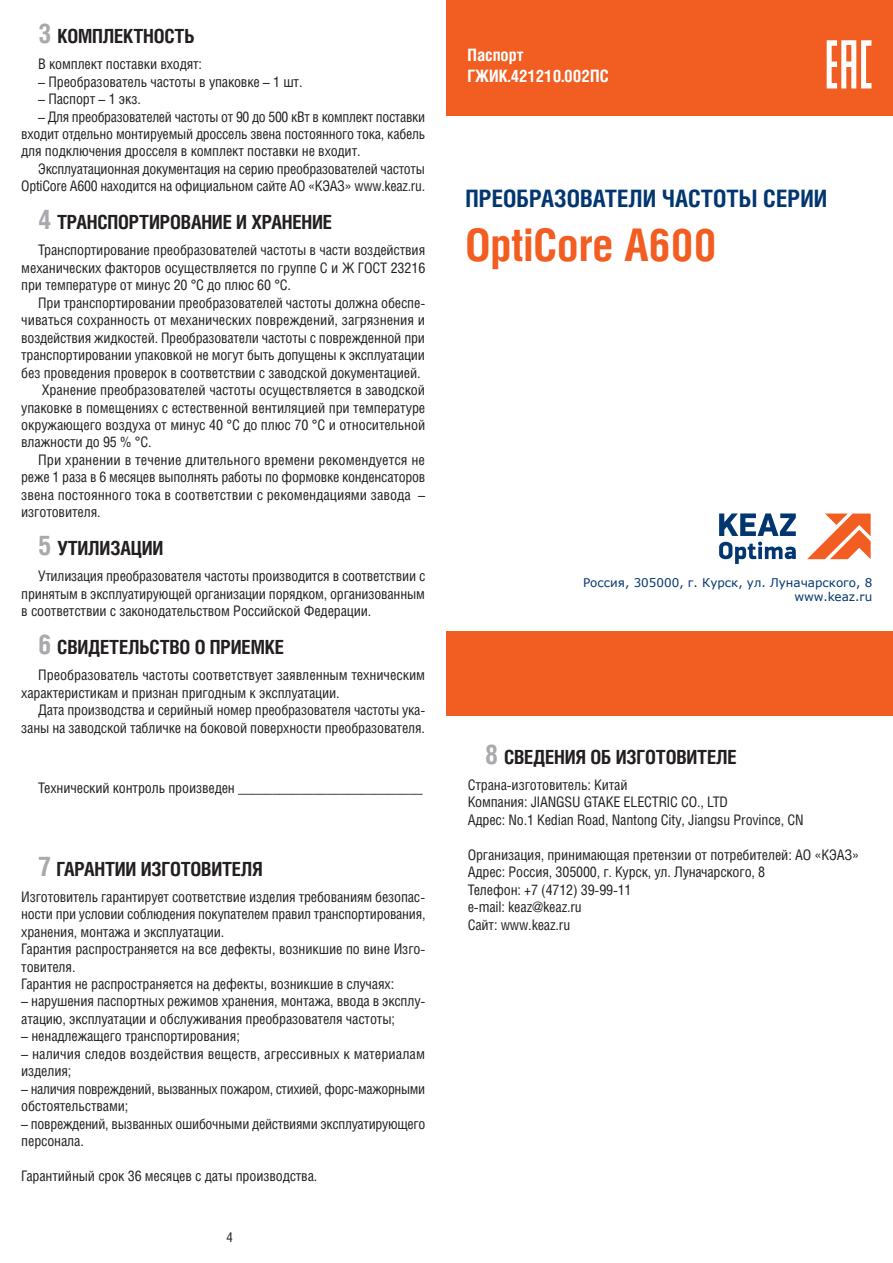
<style>
.page{position:relative;width:893px;height:1263px;background:#fff}
.page>*{position:absolute;margin:0;border:0;box-sizing:border-box;transform-origin:0 0}
.t1{font:700 45px "Helios Cond C";color:#f25d21}
.t2{font:700 24px "Helios Cond C";color:#023670}
.t3{font:700 19.5px "Helios Cond C";letter-spacing:-.01em;color:#231f20}
.t4{font:700 17.1px/20.5px "Helios Cond C";color:#fff}
.t5{font:14.55px/17.4px "Helios Cond C";letter-spacing:-.01em;color:#231f20}
.t6{font:13.5px "Helios Cond C";color:#231f20}
.t7{font:12px/14.4px "Verdana";color:#023670;text-align:right}
.s1{font-size:27px;color:#a8a9ad}
</style>
<div class="page">
<div style="left:446px;top:0;width:447px;height:116px;background:#f25d21"></div>
<div style="left:446px;top:631px;width:447px;height:85px;background:#f25d21"></div>
<svg style="left:827px;top:40px;width:44px;height:48px"></svg>
<svg style="left:807px;top:513px;width:64px;height:46px"></svg>
<svg style="left:719px;top:513px;width:77px;height:23px"></svg>
<svg style="left:719px;top:542px;width:77px;height:22px"></svg>
<h3 class="t3" style="left:38px;top:25px;width:158px"><span class="s1">3</span> КОМПЛЕКТНОСТЬ</h3>
<p class="t5" style="left:38px;top:55px;width:165px">В комплект поставки входят:</p>
<p class="t5" style="left:38px;top:72px;width:266px">– Преобразователь частоты в упаковке – 1 шт.</p>
<p class="t5" style="left:38px;top:90px;width:104px">– Паспорт – 1 экз.</p>
<p class="t5" style="left:21px;top:107px;width:406px;text-align:justify;text-indent:17px">– Для преобразователей частоты от 90 до 500 кВт в комплект поставки входит отдельно монтируемый дроссель звена постоянного тока, кабель для подключения дросселя в комплект поставки не входит.</p>
<p class="t5" style="left:21px;top:160px;width:405px;text-align:right">Эксплуатационная документация на серию преобразователей частоты<br>OptiCore А600 находится на официальном сайте АО «КЭАЗ» www.keaz.ru.</p>
<h3 class="t3" style="left:38px;top:211px;width:295px"><span class="s1">4</span> ТРАНСПОРТИРОВАНИЕ И ХРАНЕНИЕ</h3>
<p class="t5" style="left:21px;top:241px;width:406px;text-align:justify;text-indent:17px">Транспортирование преобразователей частоты в части воздействия механических факторов осуществляется по группе С и Ж ГОСТ 23216 при температуре от минус 20 °С до плюс 60 °С.</p>
<p class="t5" style="left:38px;top:294px;width:388px">При транспортировании преобразователей частоты должна обеспе-</p>
<p class="t5" style="left:21px;top:311px;width:405px">чиваться сохранность от механических повреждений, загрязнения и</p>
<p class="t5" style="left:21px;top:328px;width:405px">воздействия жидкостей. Преобразователи частоты с поврежденной при</p>
<p class="t5" style="left:21px;top:346px;width:405px">транспортировании упаковкой не могут быть допущены к эксплуатации</p>
<p class="t5" style="left:21px;top:363px;width:401px">без проведения проверок в соответствии с заводской документацией.</p>
<p class="t5" style="left:42px;top:381px;width:385px">Хранение преобразователей частоты осуществляется в заводской</p>
<p class="t5" style="left:21px;top:398px;width:406px">упаковке в помещениях с естественной вентиляцией при температуре</p>
<p class="t5" style="left:21px;top:416px;width:406px">окружающего воздуха от минус 40 °С до плюс 70 °С и относительной</p>
<p class="t5" style="left:21px;top:433px;width:132px">влажности до 95 % °С.</p>
<p class="t5" style="left:38px;top:451px;width:388px">При хранении в течение длительного времени рекомендуется не</p>
<p class="t5" style="left:21px;top:468px;width:406px">реже 1 раза в 6 месяцев выполнять работы по формовке конденсаторов</p>
<p class="t5" style="left:21px;top:486px;width:405px">звена постоянного тока в соответствии с рекомендациями завода –</p>
<p class="t5" style="left:21px;top:503px;width:81px">изготовителя.</p>
<h3 class="t3" style="left:38px;top:537px;width:127px"><span class="s1">5</span> УТИЛИЗАЦИИ</h3>
<p class="t5" style="left:21px;top:567px;width:406px;text-align:justify;text-indent:17px">Утилизация преобразователя частоты производится в соответствии с принятым в эксплуатирующей организации порядком, организованным в соответствии с законодательством Российской Федерации.</p>
<h3 class="t3" style="left:38px;top:636px;width:247px"><span class="s1">6</span> СВИДЕТЕЛЬСТВО О ПРИЕМКЕ</h3>
<p class="t5" style="left:21px;top:666px;width:405px;text-indent:17px">Преобразователь частоты соответствует заявленным техническим характеристикам и признан пригодным к эксплуатации.</p>
<p class="t5" style="left:21px;top:701px;width:405px;text-align:right">Дата производства и серийный номер преобразователя частоты ука&shy;заны на заводской табличке на боковой поверхности преобразователя.</p>
<p class="t5" style="left:38px;top:778px;width:386px">Технический контроль произведен ___________________________</p>
<h3 class="t3" style="left:38px;top:857px;width:226px"><span class="s1">7</span> ГАРАНТИИ ИЗГОТОВИТЕЛЯ</h3>
<p class="t5" style="left:21px;top:887px;width:406px">Изготовитель гарантирует соответствие изделия требованиям безопас&shy;ности при условии соблюдения покупателем правил транспортирования, хранения, монтажа и эксплуатации.<br>Гарантия распространяется на все дефекты, возникшие по вине Изго&shy;товителя.<br>Гарантия не распространяется на дефекты, возникшие в случаях:</p>
<p class="t5" style="left:21px;top:992px;width:405px">– нарушения паспортных режимов хранения, монтажа, ввода в эксплу&shy;атацию, эксплуатации и обслуживания преобразователя частоты;</p>
<p class="t5" style="left:21px;top:1027px;width:220px">– ненадлежащего транспортирования;</p>
<p class="t5" style="left:21px;top:1045px;width:405px">– наличия следов воздействия веществ, агрессивных к материалам изделия;</p>
<p class="t5" style="left:21px;top:1079px;width:405px">– наличия повреждений, вызванных пожаром, стихией, форс-мажорными обстоятельствами;</p>
<p class="t5" style="left:21px;top:1114px;width:406px">– повреждений, вызванных ошибочными действиями эксплуатирующего персонала.</p>
<p class="t5" style="left:21px;top:1167px;width:298px">Гарантийный срок 36 месяцев с даты производства.</p>
<p class="t6" style="left:226px;top:1229px;width:8px">4</p>
<p class="t4" style="left:468px;top:44px;width:143px">Паспорт<br>ГЖИК.421210.002ПС</p>
<h2 class="t2" style="left:465px;top:184px;width:363px">ПРЕОБРАЗОВАТЕЛИ ЧАСТОТЫ СЕРИИ</h2>
<h1 class="t1" style="left:465px;top:218px;width:253px">OptiCore A600</h1>
<p class="t7" style="left:583px;top:575px;width:291px">Россия, 305000, г. Курск, ул. Луначарского, 8 www.keaz.ru</p>
<h3 class="t3" style="left:485px;top:745px;width:253px"><span class="s1">8</span> СВЕДЕНИЯ ОБ ИЗГОТОВИТЕЛЕ</h3>
<p class="t5" style="left:468px;top:776px;width:338px">Страна-изготовитель: Китай<br>Компания: JIANGSU GTAKE ELECTRIC CO., LTD<br>Адрес: No.1 Kedian Road, Nantong City, Jiangsu Province, CN</p>
<p class="t5" style="left:468px;top:846px;width:393px">Организация, принимающая претензии от потребителей: АО «КЭАЗ» Адрес: Россия, 305000, г. Курск, ул. Луначарского, 8<br>Телефон: +7 (4712) 39-99-11<br>e-mail: keaz@keaz.ru<br>Сайт: www.keaz.ru</p>
</div>
